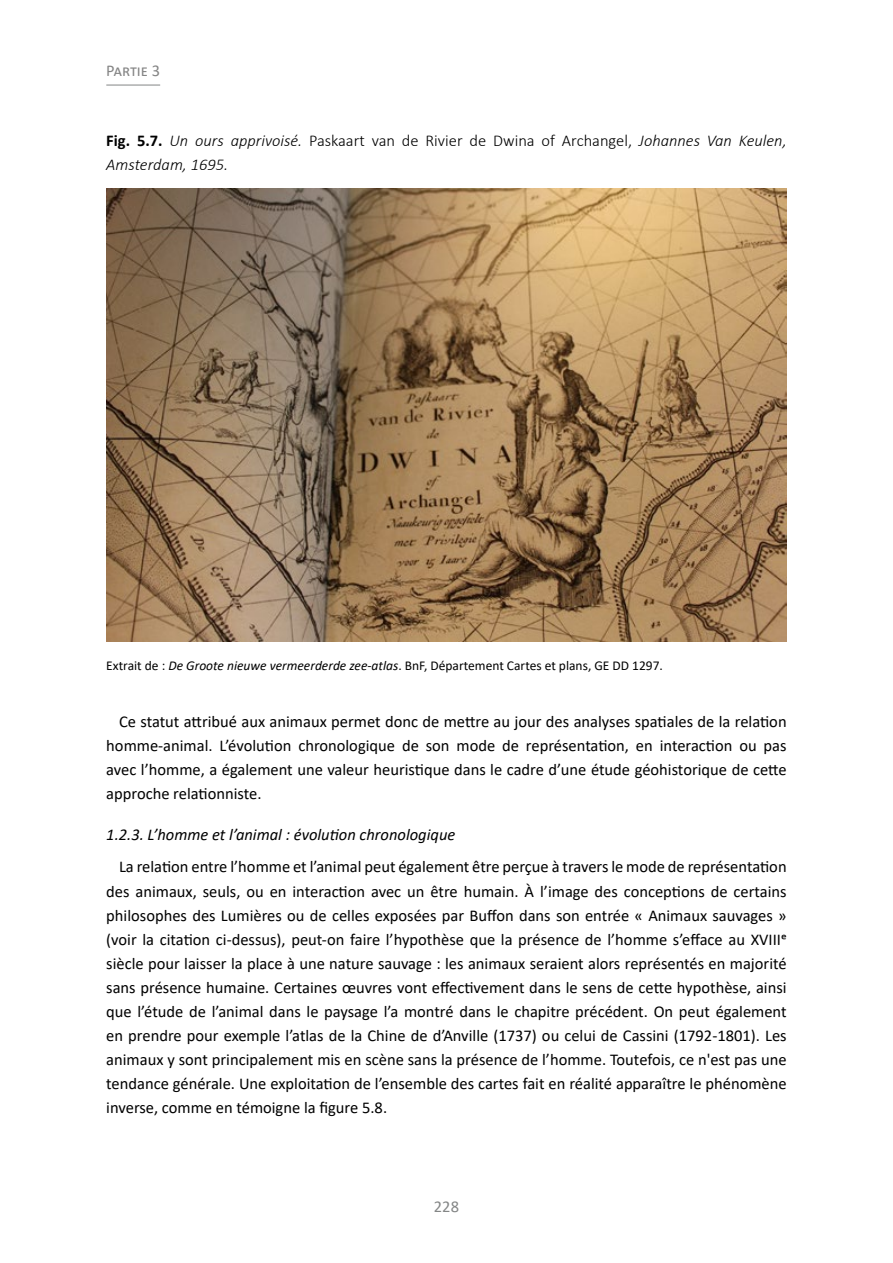
<style>
.page{position:relative;width:893px;height:1263px;background:#fff}
.page>*{position:absolute;margin:0;border:0;box-sizing:border-box;transform-origin:0 0}
.t1{font:16.5px/24px "Calibri";color:#000;text-align:justify}
.t2{font:italic 300 16.5px/24px "Calibri";color:#000}
.t3{font:italic 16.5px "Calibri";color:#000}
.t4{font:16.5px "Calibri";color:#858585}
.t5{font:16.5px "Calibri";color:#848686}
.t6{font:13.5px "Calibri";color:#000}
.s1{font-weight:700;font-style:normal}
.s2{font-style:normal}
.s3{font-style:italic}
</style>
<div class="page">
<hr style="left:106px;top:85px;width:54px;height:1px;background:#848686">
<img style="left:106px;top:188px;width:681px;height:454px">
<p class="t4" style="left:106px;top:59px;width:55px">Partie 3</p>
<p class="t2" style="left:106px;top:129px;width:682px"><span class="s1">Fig. 5.7.</span> Un ours apprivoisé. <span class="s2">Paskaart van de Rivier de Dwina of Archangel,</span> Johannes Van Keulen,<br>Amsterdam, 1695.</p>
<p class="t6" style="left:106px;top:656px;width:558px">Extrait de : <span class="s3">De Groote nieuwe vermeerderde zee-atlas</span>. BnF, Département Cartes et plans, GE DD 1297.</p>
<p class="t1" style="left:106px;top:709px;width:682px;text-indent:13px">Ce statut attribué aux animaux permet donc de mettre au jour des analyses spatiales de la relation homme-animal. L’évolution chronologique de son mode de représentation, en interaction ou pas avec l’homme, a également une valeur heuristique dans le cadre d’une étude géohistorique de cette approche relationniste.</p>
<p class="t3" style="left:106px;top:823px;width:351px">1.2.3. L’homme et l’animal : évolution chronologique</p>
<p class="t1" style="left:106px;top:854px;width:682px;text-indent:13px">La relation entre l’homme et l’animal peut également être perçue à travers le mode de représentation des animaux, seuls, ou en interaction avec un être humain. À l’image des conceptions de certains philosophes des Lumières ou de celles exposées par Buffon dans son entrée « Animaux sauvages » (voir la citation ci-dessus), peut-on faire l’hypothèse que la présence de l’homme s’efface au XVIIIe siècle pour laisser la place à une nature sauvage : les animaux seraient alors représentés en majorité sans présence humaine. Certaines œuvres vont effectivement dans le sens de cette hypothèse, ainsi que l’étude de l’animal dans le paysage l’a montré dans le chapitre précédent. On peut également en prendre pour exemple l’atlas de la Chine de d’Anville (1737) ou celui de Cassini (1792-1801). Les animaux y sont principalement mis en scène sans la présence de l’homme. Toutefois, ce n'est pas une tendance générale. Une exploitation de l’ensemble des cartes fait en réalité apparaître le phénomène inverse, comme en témoigne la figure 5.8.</p>
<p class="t5" style="left:434px;top:1195px;width:27px">228</p>
</div>
